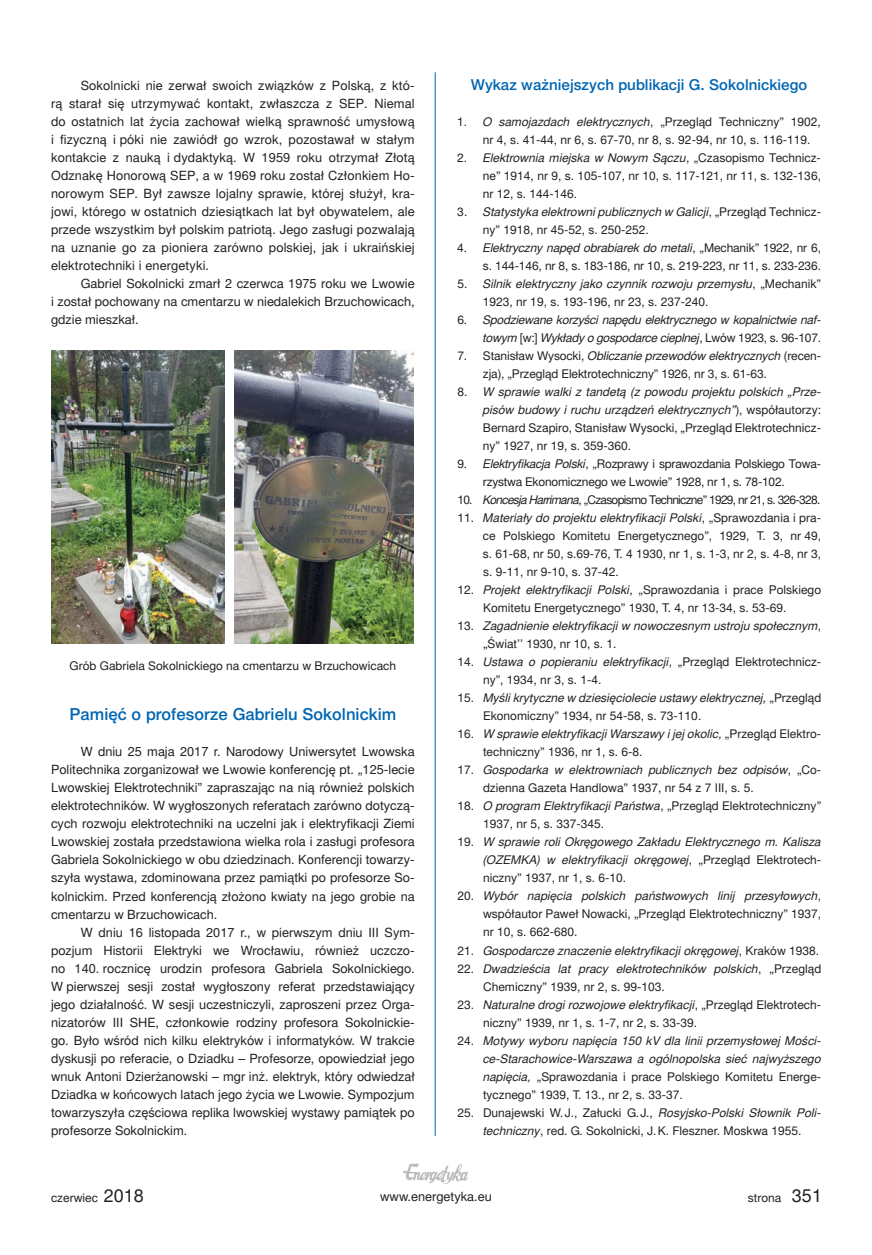
<style>
.page{position:relative;width:872px;height:1255px;background:#fff}
.page>*{position:absolute;margin:0;border:0;box-sizing:border-box;transform-origin:0 0}
.t1{font:16.5px "Switzer EFN Medium";color:#0166b3}
.t2{font:15px "Switzer EFN Medium";color:#0166b3}
.t3{font:12.75px/18px "Switzer EFN";color:#231f20;text-align:justify}
.t4{font:12px/18px "Switzer EFN";color:#231f20}
.t5{font:italic 12px/18px "Switzer EFN";color:#231f20}
.t6{font:italic 12px/18px "Switzer EFN";letter-spacing:-.02em;color:#231f20;text-align:right}
.t7{font:12px/18px "Switzer EFN";letter-spacing:-.02em;color:#231f20}
.t8{font:12px "Switzer EFN";letter-spacing:-.06em;color:#231f20}
.s1{font-style:italic}
.s2{font-style:normal}
.s3{font-size:18px}
</style>
<div class="page">
<hr style="left:435px;top:72px;width:1px;height:1063px;background:#0166b3">
<img style="left:403px;top:1163px;width:66px;height:21px">
<img style="left:52px;top:351px;width:172px;height:292px">
<img style="left:235px;top:351px;width:179px;height:292px">
<p class="t3" style="left:51px;top:77px;width:365px;text-indent:30px">Sokolnicki nie zerwał swoich związków z Polską, z któ&shy;rą starał się utrzymywać kontakt, zwłaszcza z SEP. Niemal do ostatnich lat życia zachował wielką sprawność umysłową i fizyczną i póki nie zawiódł go wzrok, pozostawał w stałym kontakcie z nauką i dydaktyką. W 1959 roku otrzymał Złotą Odznakę Honorową SEP, a w 1969 roku został Członkiem Ho&shy;norowym SEP. Był zawsze lojalny sprawie, której służył, kra&shy;jowi, którego w ostatnich dziesiątkach lat był obywatelem, ale przede wszystkim był polskim patriotą. Jego zasługi pozwalają na uznanie go za pioniera zarówno polskiej, jak i ukraińskiej elektrotechniki i energetyki.</p>
<p class="t3" style="left:51px;top:275px;width:365px;text-indent:30px">Gabriel Sokolnicki zmarł 2 czerwca 1975 roku we Lwowie i został pochowany na cmentarzu w niedalekich Brzuchowicach, gdzie mieszkał.</p>
<p class="t4" style="left:70px;top:656px;width:328px">Grób Gabriela Sokolnickiego na cmentarzu w Brzuchowicach</p>
<h1 class="t1" style="left:69px;top:704px;width:328px">Pamięć o profesorze Gabrielu Sokolnickim</h1>
<p class="t3" style="left:51px;top:743px;width:365px;text-indent:30px">W dniu 25 maja 2017 r. Narodowy Uniwersytet Lwowska Politechnika zorganizował we Lwowie konferencję pt. „125-lecie Lwowskiej Elektrotechniki” zapraszając na nią również polskich elektrotechników. W wygłoszonych referatach zarówno dotyczą&shy;cych rozwoju elektrotechniki na uczelni jak i elektryfikacji Ziemi Lwowskiej została przedstawiona wielka rola i zasługi profesora Gabriela Sokolnickiego w obu dziedzinach. Konferencji towarzy&shy;szyła wystawa, zdominowana przez pamiątki po profesorze So&shy;kolnickim. Przed konferencją złożono kwiaty na jego grobie na cmentarzu w Brzuchowicach.</p>
<p class="t3" style="left:51px;top:923px;width:365px;text-indent:30px">W dniu 16 listopada 2017 r., w pierwszym dniu III Sym&shy;pozjum Historii Elektryki we Wrocławiu, również uczczo&shy;no 140. rocznicę urodzin profesora Gabriela Sokolnickiego.<br>W pierwszej sesji został wygłoszony referat przedstawiający jego działalność. W sesji uczestniczyli, zaproszeni przez Orga&shy;nizatorów III SHE, członkowie rodziny profesora Sokolnickie&shy;go. Było wśród nich kilku elektryków i informatyków. W trakcie dyskusji po referacie, o Dziadku – Profesorze, opowiedział jego wnuk Antoni Dzierżanowski – mgr inż. elektryk, który odwiedzał Dziadka w końcowych latach jego życia we Lwowie. Sympozjum towarzyszyła częściowa replika lwowskiej wystawy pamiątek po profesorze Sokolnickim.</p>
<p class="t2" style="left:471px;top:76px;width:338px">Wykaz ważniejszych publikacji G. Sokolnickiego</p>
<p class="t4" style="left:483px;top:113px;width:340px;text-indent:-26px">1. <span class="s1">O samojazdach elektrycznych</span>, „Przegląd Techniczny” 1902, nr 4, s. 41-44, nr 6, s. 67-70, nr 8, s. 92-94, nr 10, s. 116-119.</p>
<p class="t4" style="left:483px;top:149px;width:340px;text-align:justify;text-indent:-26px">2. <span class="s1">Elektrownia miejska w Nowym Sączu</span>, „Czasopismo Technicz&shy;ne” 1914, nr 9, s. 105-107, nr 10, s. 117-121, nr 11, s. 132-136, nr 12, s. 144-146.</p>
<p class="t4" style="left:483px;top:203px;width:340px;text-indent:-26px">3. <span class="s1">Statystyka elektrowni publicznych w Galicji</span>, „Przegląd Technicz&shy;ny” 1918, nr 45-52, s. 250-252.</p>
<p class="t4" style="left:457px;top:239px;width:365px;text-align:right">4. <span class="s1">Elektryczny napęd obrabiarek do metali</span>, „Mechanik” 1922, nr 6, s. 144-146, nr 8, s. 183-186, nr 10, s. 219-223, nr 11, s. 233-236.</p>
<p class="t4" style="left:483px;top:275px;width:340px;text-indent:-26px">5. <span class="s1">Silnik elektryczny jako czynnik rozwoju przemysłu</span>, „Mechanik”<br>1923, nr 19, s. 193-196, nr 23, s. 237-240.</p>
<p class="t6" style="left:457px;top:311px;width:365px"><span class="s2">6.</span> Spodziewane korzyści napędu elektrycznego w kopalnictwie naf&shy;towym <span class="s2">[w:]</span> Wykłady o gospodarce cieplnej<span class="s2">, Lwów 1923, s. 96-107.</span></p>
<p class="t4" style="left:483px;top:347px;width:340px;text-indent:-26px">7. Stanisław Wysocki, <span class="s1">Obliczanie przewodów elektrycznych</span> (recen&shy;zja), „Przegląd Elektrotechniczny” 1926, nr 3, s. 61-63.</p>
<p class="t4" style="left:483px;top:383px;width:340px;text-align:justify;text-indent:-25px">8. <span class="s1">W sprawie walki z tandetą (z powodu projektu polskich „Prze&shy;pisów budowy i ruchu urządzeń elektrycznych”</span>), współautorzy:<br>Bernard Szapiro, Stanisław Wysocki, „Przegląd Elektrotechnicz&shy;ny” 1927, nr 19, s. 359-360.</p>
<p class="t7" style="left:483px;top:455px;width:340px;text-indent:-26px">9. <span class="s1">Elektryfikacja Polski</span>, „Rozprawy i sprawozdania Polskiego Towa&shy;rzystwa Ekonomicznego we Lwowie” 1928, nr 1, s. 78-102.</p>
<p class="t8" style="left:457px;top:493px;width:364px">10. <span class="s1">Koncesja Harrimana</span>, „Czasopismo Techniczne” 1929, nr 21, s. 326-328.</p>
<p class="t4" style="left:483px;top:509px;width:340px;text-align:justify;text-indent:-26px">11. <span class="s1">Materiały do projektu elektryfikacji Polski</span>, „Sprawozdania i pra&shy;ce Polskiego Komitetu Energetycznego”, 1929, T. 3, nr 49, s. 61-68, nr 50, s.69-76, T. 4 1930, nr 1, s. 1-3, nr 2, s. 4-8, nr 3, s. 9-11, nr 9-10, s. 37-42.</p>
<p class="t4" style="left:483px;top:581px;width:340px;text-indent:-26px">12. <span class="s1">Projekt elektryfikacji Polski</span>, „Sprawozdania i prace Polskiego<br>Komitetu Energetycznego” 1930, T. 4, nr 13-34, s. 53-69.</p>
<p class="t5" style="left:483px;top:617px;width:340px;text-indent:-26px"><span class="s2">13.</span> Zagadnienie elektryfikacji w nowoczesnym ustroju społecznym<span class="s2">, „Świat’’ 1930, nr 10, s. 1.</span></p>
<p class="t4" style="left:483px;top:653px;width:340px;text-indent:-26px">14. <span class="s1">Ustawa o popieraniu elektryfikacji</span>, „Przegląd Elektrotechnicz&shy;ny”, 1934, nr 3, s. 1-4.</p>
<p class="t5" style="left:483px;top:689px;width:340px;text-indent:-26px"><span class="s2">15.</span> Myśli krytyczne w dziesięciolecie ustawy elektrycznej, <span class="s2">„Przegląd<br>Ekonomiczny” 1934, nr 54-58, s. 73-110.</span></p>
<p class="t4" style="left:483px;top:725px;width:340px;text-indent:-26px">16. <span class="s1">W sprawie elektryfikacji Warszawy i jej okolic,</span> „Przegląd Elektro&shy;techniczny” 1936, nr 1, s. 6-8.</p>
<p class="t4" style="left:483px;top:761px;width:340px;text-indent:-26px">17. <span class="s1">Gospodarka w elektrowniach publicznych bez odpisów</span>, „Co&shy;dzienna Gazeta Handlowa” 1937, nr 54 z 7 III, s. 5.</p>
<p class="t4" style="left:483px;top:797px;width:340px;text-indent:-26px">18. <span class="s1">O program Elektryfikacji Państwa</span>, „Przegląd Elektrotechniczny”<br>1937, nr 5, s. 337-345.</p>
<p class="t5" style="left:483px;top:833px;width:340px;text-align:justify;text-indent:-26px"><span class="s2">19.</span> W sprawie roli Okręgowego Zakładu Elektrycznego m. Kalisza (OZEMKA) w elektryfikacji okręgowej<span class="s2">, „Przegląd Elektrotech&shy;niczny” 1937, nr 1, s. 6-10.</span></p>
<p class="t4" style="left:483px;top:887px;width:340px;text-align:justify;text-indent:-26px">20. <span class="s1">Wybór napięcia polskich państwowych linij przesyłowych</span>, współautor Paweł Nowacki, „Przegląd Elektrotechniczny” 1937, nr 10, s. 662-680.</p>
<p class="t5" style="left:457px;top:941px;width:363px"><span class="s2">21.</span> Gospodarcze znaczenie elektryfikacji okręgowej<span class="s2">, Kraków 1938.</span></p>
<p class="t5" style="left:483px;top:959px;width:340px;text-indent:-26px"><span class="s2">22.</span> Dwadzieścia lat pracy elektrotechników polskich<span class="s2">, „Przegląd<br>Chemiczny” 1939, nr 2, s. 99-103.</span></p>
<p class="t4" style="left:483px;top:995px;width:340px;text-indent:-26px">23. <span class="s1">Naturalne drogi rozwojowe elektryfikacji</span>, „Przegląd Elektrotech&shy;niczny” 1939, nr 1, s. 1-7, nr 2, s. 33-39.</p>
<p class="t5" style="left:483px;top:1031px;width:340px;text-align:justify;text-indent:-26px"><span class="s2">24.</span> Motywy wyboru napięcia 150 kV dla linii przemysłowej Mości&shy;ce-Starachowice-Warszawa a ogólnopolska sieć najwyższego napięcia, <span class="s2">„Sprawozdania i prace Polskiego Komitetu Energe&shy;tycznego” 1939, T. 13., nr 2, s. 33-37.</span></p>
<p class="t4" style="left:457px;top:1103px;width:365px;text-align:center">25. Dunajewski W.J., Załucki G.J., <span class="s1">Rosyjsko-Polski Słownik Poli&shy;techniczny</span>, red. G. Sokolnicki, J.K. Fleszner. Moskwa 1955.</p>
<p class="t4" style="left:51px;top:1189px;width:94px">czerwiec <span class="s3">2018</span></p>
<p class="t3" style="left:380px;top:1188px;width:113px">www.energetyka.eu</p>
<p class="t4" style="left:748px;top:1189px;width:76px">strona <span class="s3">351</span></p>
</div>
